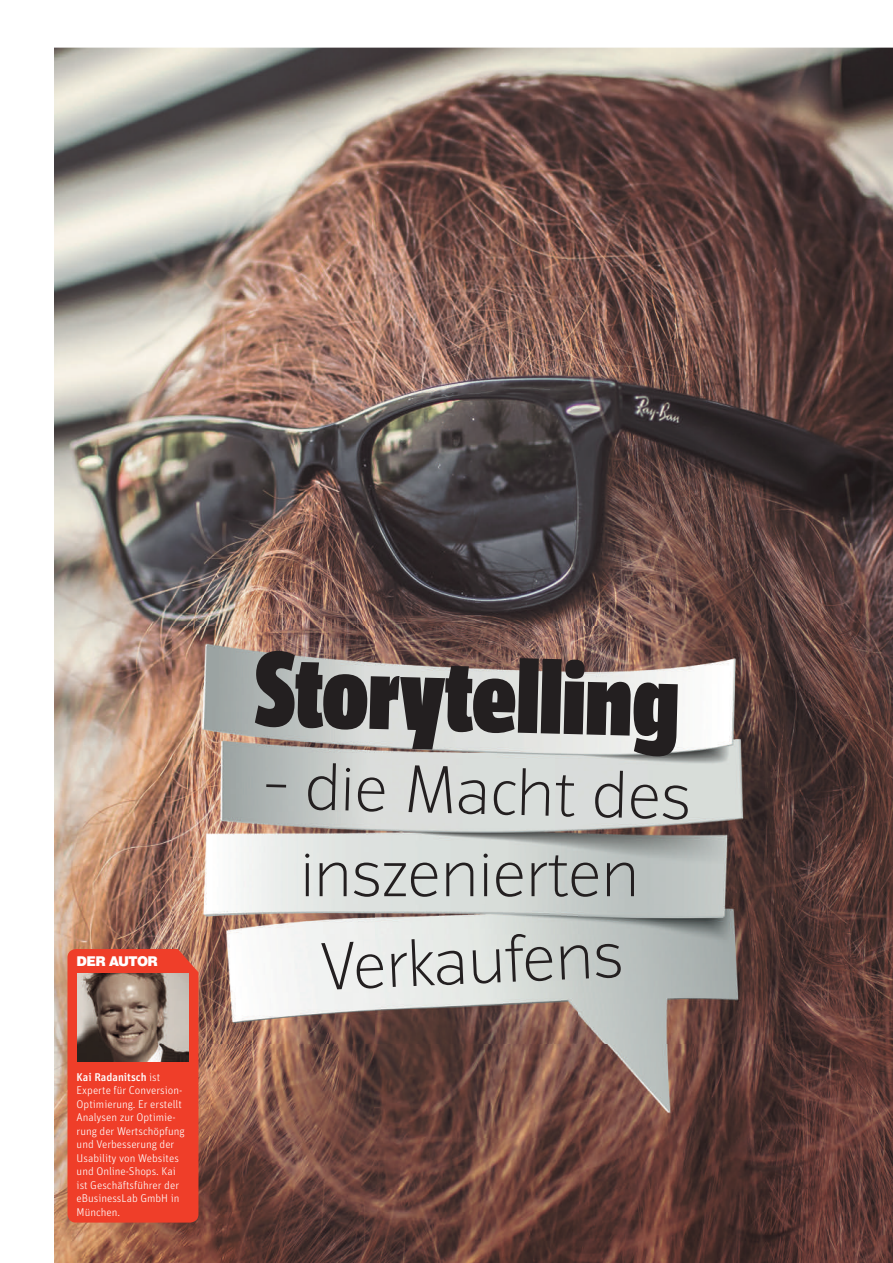
<style>
.page{position:relative;width:893px;height:1263px;background:#fff}
.page>*{position:absolute;margin:0;border:0;box-sizing:border-box;transform-origin:0 0}
.t1{font:900 95.55px "Turmino LF";color:#231f20}
.t2{font:300 60px "Turmino TF";color:#231f20}
.t3{font:900 13.5px "Swiss 721 BT";letter-spacing:-.04em;color:#fff}
.t4{font:300 11.25px/13.5px "Unit";color:#fff}
.s1{font-weight:500}
</style>
<div class="page">
<img style="left:54px;top:48px;width:839px;height:1215px">
<img style="left:173px;top:626px;width:609px;height:512px">
<div style="left:67px;top:949px;width:131px;height:273px;background:#ef3e29"></div>
<img style="left:77px;top:973px;width:112px;height:89px">
<p class="t3" style="left:76px;top:953px;width:83px">DER AUTOR</p>
<p class="t4" style="left:77px;top:1070px;width:110px"><span class="s1">Kai Radanitsch</span> ist<br>Experte für Conversion-<br>Optimierung. Er erstellt<br>Analysen zur Optimie&shy;rung der Wertschöpfung und Verbesserung der<br>Usability von Websites und Online-Shops. Kai ist Geschäftsführer der eBusinessLab GmbH in<br>München.</p>
<h1 class="t1" style="left:256px;top:636px;width:427px;rotate:2deg">Storytelling</h1>
<h2 class="t2" style="left:266px;top:750px;width:429px;rotate:2deg">– die Macht des</h2>
<h2 class="t2" style="left:300px;top:840px;width:340px">inszenierten</h2>
<h2 class="t2" style="left:320px;top:935px;width:304px;rotate:-3deg">Verkaufens</h2>
</div>
